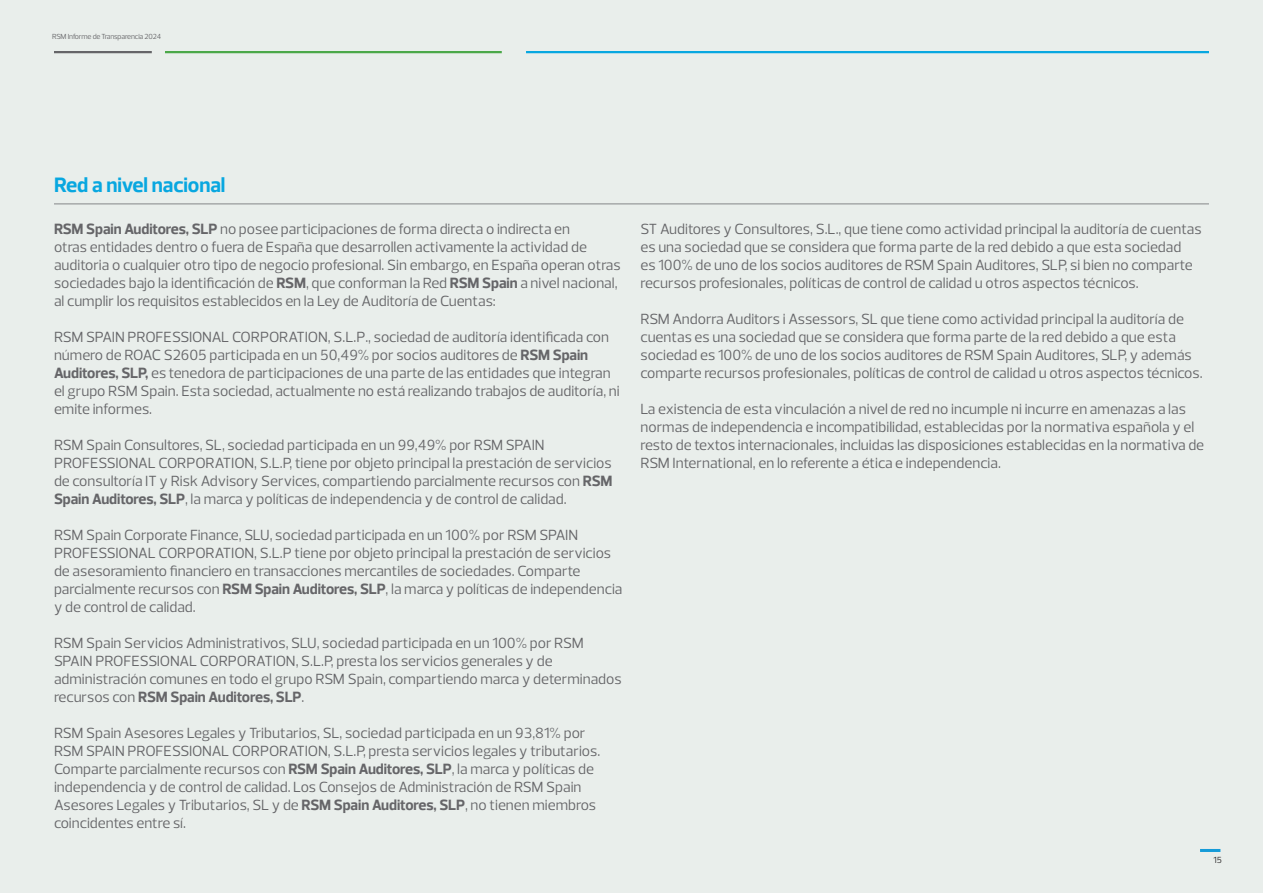
<style>
.page{position:relative;width:1263px;height:893px;background:#fff}
.page>*{position:absolute;margin:0;border:0;box-sizing:border-box;transform-origin:0 0}
.t1{font:700 21px "Prelo";letter-spacing:-.005em;color:#08a7e0}
.t2{font:15px/18px "Prelo";color:#656568}
.t3{font:9px "Prelo";color:#231f20}
.t4{font:7.5px "Prelo";letter-spacing:-.02em;color:#656568}
.s1{font-weight:700}
</style>
<div class="page">
<div style="left:1px;top:0;width:1262px;height:893px;background:#e9eeeb"></div>
<hr style="left:54px;top:51px;width:98px;height:2px;background:#656568">
<hr style="left:526px;top:51px;width:683px;height:2px;background:#08a7e0">
<hr style="left:165px;top:51px;width:337px;height:2px;background:#4ba849">
<hr style="left:54px;top:204px;width:1155px;height:1px;background:#848689">
<hr style="left:1200px;top:849px;width:20px;height:3px;background:#159bd8">
<p class="t4" style="left:52px;top:32px;width:110px">RSM Informe de Transparencia 2024</p>
<h1 class="t1" style="left:54px;top:173px;width:173px">Red a nivel nacional</h1>
<p class="t2" style="left:54px;top:220px;width:568px"><span class="s1">RSM Spain Auditores, SLP</span> no posee participaciones de forma directa o indirecta en<br>otras entidades dentro o fuera de España que desarrollen activamente la actividad de auditoria o cualquier otro tipo de negocio profesional. Sin embargo, en España operan otras sociedades bajo la identificación de <span class="s1">RSM</span>, que conforman la Red <span class="s1">RSM Spain</span> a nivel nacional, al cumplir los requisitos establecidos en la Ley de Auditoría de Cuentas:</p>
<p class="t2" style="left:54px;top:328px;width:567px">RSM SPAIN PROFESSIONAL CORPORATION, S.L.P., sociedad de auditoría identificada con número de ROAC S2605 participada en un 50,49% por socios auditores de <span class="s1">RSM Spain Auditores, SLP,</span> es tenedora de participaciones de una parte de las entidades que integran el grupo RSM Spain. Esta sociedad, actualmente no está realizando trabajos de auditoría, ni emite informes.</p>
<p class="t2" style="left:54px;top:436px;width:560px">RSM Spain Consultores, SL, sociedad participada en un 99,49% por RSM SPAIN PROFESSIONAL CORPORATION, S.L.P, tiene por objeto principal la prestación de servicios de consultoría IT y Risk Advisory Services, compartiendo parcialmente recursos con <span class="s1">RSM Spain Auditores, SLP</span>, la marca y políticas de independencia y de control de calidad.</p>
<p class="t2" style="left:54px;top:526px;width:570px">RSM Spain Corporate Finance, SLU, sociedad participada en un 100% por RSM SPAIN PROFESSIONAL CORPORATION, S.L.P tiene por objeto principal la prestación de servicios de asesoramiento financiero en transacciones mercantiles de sociedades. Comparte parcialmente recursos con <span class="s1">RSM Spain Auditores, SLP</span>, la marca y políticas de independencia y de control de calidad.</p>
<p class="t2" style="left:54px;top:634px;width:569px">RSM Spain Servicios Administrativos, SLU, sociedad participada en un 100% por RSM SPAIN PROFESSIONAL CORPORATION, S.L.P, presta los servicios generales y de administración comunes en todo el grupo RSM Spain, compartiendo marca y determinados recursos con <span class="s1">RSM Spain Auditores, SLP</span>.</p>
<p class="t2" style="left:54px;top:724px;width:548px">RSM Spain Asesores Legales y Tributarios, SL, sociedad participada en un 93,81% por RSM SPAIN PROFESSIONAL CORPORATION, S.L.P, presta servicios legales y tributarios.<br>Comparte parcialmente recursos con <span class="s1">RSM Spain Auditores, SLP</span>, la marca y políticas de independencia y de control de calidad. Los Consejos de Administración de RSM Spain Asesores Legales y Tributarios, SL y de <span class="s1">RSM Spain Auditores, SLP</span>, no tienen miembros coincidentes entre sí.</p>
<p class="t2" style="left:640px;top:220px;width:563px">ST Auditores y Consultores, S.L., que tiene como actividad principal la auditoría de cuentas es una sociedad que se considera que forma parte de la red debido a que esta sociedad<br>es 100% de uno de los socios auditores de RSM Spain Auditores, SLP, si bien no comparte recursos profesionales, políticas de control de calidad u otros aspectos técnicos.</p>
<p class="t2" style="left:640px;top:310px;width:564px">RSM Andorra Auditors i Assessors, SL que tiene como actividad principal la auditoría de cuentas es una sociedad que se considera que forma parte de la red debido a que esta sociedad es 100% de uno de los socios auditores de RSM Spain Auditores, SLP, y además comparte recursos profesionales, políticas de control de calidad u otros aspectos técnicos.</p>
<p class="t2" style="left:640px;top:400px;width:565px">La existencia de esta vinculación a nivel de red no incumple ni incurre en amenazas a las normas de independencia e incompatibilidad, establecidas por la normativa española y el resto de textos internacionales, incluidas las disposiciones establecidas en la normativa de RSM International, en lo referente a ética e independencia.</p>
<p class="t3" style="left:1213px;top:854px;width:10px">15</p>
</div>
